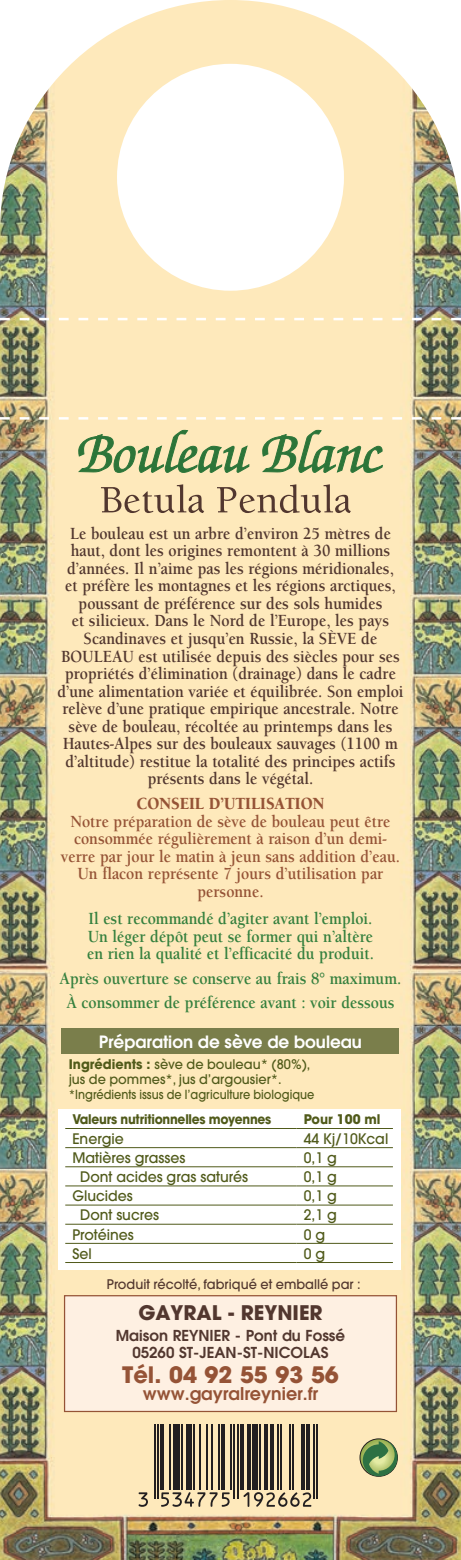
<style>
.page{position:relative;width:461px;height:1560px;background:#fff}
.page>*{position:absolute;margin:0;border:0;box-sizing:border-box;transform-origin:0 0}
.t1{font:700 22.5px "Avant Garde";color:#955336}
.t2{font:700 20px "Avant Garde";color:#52372f}
.t3{font:700 17.5px/17.5px "Berkeley";color:#52372f;text-align:center;scale:.9 1}
.t4{font:700 17.5px "Berkeley";color:#35803e;scale:.9 1}
.t5{font:700 17.5px/17.5px "Berkeley";color:#955336;text-align:center;scale:.9 1}
.t6{font:900 17.5px "Berkeley";color:#955336;scale:.9 1}
.t7{font:600 17.5px "Avant Garde";color:#955336}
.t8{font:600 16.75px "Avant Garde";color:#fff}
.t9{font:600 15px/17.5px "Avant Garde";color:#52372f;text-align:center}
.t10{font:500 14.5px "Avant Garde";color:#505a1a}
.t11{font:500 13.25px/15px "Avant Garde";color:#505a1a}
.t12{font:500 13.25px "Avant Garde";color:#52372f}
.t13{font:700 13.25px "Avant Garde";letter-spacing:-.02em;color:#505a1a;scale:.93 1}
.t14{font:700 13.25px "Avant Garde";color:#505a1a}
.t15{font:500 12.5px "Avant Garde";color:#505a1a;scale:.9 1}
.s1{font-weight:700}
</style>
<div class="page">
<img style="left:0;top:230px;width:461px;height:1329px">
<svg style="left:77px;top:429px;width:173px;height:45px;background:#bdc593"></svg>
<svg style="left:261px;top:429px;width:122px;height:49px;background:#c1c795"></svg>
<svg style="left:101px;top:484px;width:103px;height:29px;background:#d3bc98"></svg>
<svg style="left:217px;top:484px;width:134px;height:29px;background:#d4be99"></svg>
<div style="left:64px;top:1294px;width:333px;height:117px;background:#fef0e2;border:1px solid #955336"></div>
<svg style="left:138px;top:1491px;width:10px;height:15px"></svg>
<hr style="left:154px;top:1423px;width:1px;height:75px;background:#231f20">
<hr style="left:157px;top:1423px;width:2px;height:75px;background:#231f20">
<hr style="left:161px;top:1423px;width:3px;height:66px;background:#231f20">
<hr style="left:169px;top:1423px;width:2px;height:66px;background:#231f20">
<div style="left:173px;top:1423px;width:7px;height:66px;background:#231f20"></div>
<hr style="left:181px;top:1423px;width:2px;height:66px;background:#231f20">
<div style="left:187px;top:1423px;width:5px;height:66px;background:#231f20"></div>
<hr style="left:193px;top:1423px;width:2px;height:66px;background:#231f20">
<hr style="left:199px;top:1423px;width:1px;height:66px;background:#231f20">
<hr style="left:206px;top:1423px;width:1px;height:66px;background:#231f20">
<hr style="left:211px;top:1423px;width:2px;height:66px;background:#231f20">
<hr style="left:218px;top:1423px;width:1px;height:66px;background:#231f20">
<svg style="left:161px;top:1491px;width:68px;height:15px"></svg>
<hr style="left:221px;top:1423px;width:4px;height:66px;background:#231f20">
<hr style="left:230px;top:1423px;width:2px;height:66px;background:#231f20">
<hr style="left:233px;top:1423px;width:2px;height:75px;background:#231f20">
<hr style="left:237px;top:1423px;width:1px;height:75px;background:#231f20">
<hr style="left:240px;top:1423px;width:4px;height:66px;background:#231f20">
<hr style="left:247px;top:1423px;width:4px;height:66px;background:#231f20">
<div style="left:252px;top:1423px;width:6px;height:66px;background:#231f20"></div>
<hr style="left:259px;top:1423px;width:2px;height:66px;background:#231f20">
<hr style="left:264px;top:1423px;width:4px;height:66px;background:#231f20">
<hr style="left:270px;top:1423px;width:3px;height:66px;background:#231f20">
<hr style="left:277px;top:1423px;width:1px;height:66px;background:#231f20">
<hr style="left:280px;top:1423px;width:2px;height:66px;background:#231f20">
<hr style="left:289px;top:1423px;width:1px;height:66px;background:#231f20">
<hr style="left:292px;top:1423px;width:2px;height:66px;background:#231f20">
<svg style="left:243px;top:1491px;width:68px;height:15px"></svg>
<hr style="left:301px;top:1423px;width:3px;height:66px;background:#231f20">
<hr style="left:306px;top:1423px;width:4px;height:66px;background:#231f20">
<hr style="left:313px;top:1423px;width:2px;height:75px;background:#231f20">
<hr style="left:316px;top:1423px;width:2px;height:75px;background:#231f20">
<div style="left:58px;top:1109px;width:343px;height:160px;background:#fff"></div>
<hr style="left:65px;top:1127px;width:231px;height:1px;background:#505a1a">
<hr style="left:296px;top:1127px;width:97px;height:1px;background:#505a1a">
<hr style="left:65px;top:1147px;width:231px;height:1px;background:#505a1a">
<hr style="left:296px;top:1147px;width:97px;height:1px;background:#505a1a">
<hr style="left:65px;top:1166px;width:231px;height:1px;background:#505a1a">
<hr style="left:296px;top:1166px;width:97px;height:1px;background:#505a1a">
<hr style="left:65px;top:1185px;width:231px;height:1px;background:#505a1a">
<hr style="left:296px;top:1185px;width:97px;height:1px;background:#505a1a">
<hr style="left:65px;top:1204px;width:231px;height:1px;background:#505a1a">
<hr style="left:296px;top:1204px;width:97px;height:1px;background:#505a1a">
<hr style="left:65px;top:1223px;width:231px;height:1px;background:#505a1a">
<hr style="left:296px;top:1223px;width:97px;height:1px;background:#505a1a">
<hr style="left:65px;top:1242px;width:231px;height:1px;background:#505a1a">
<hr style="left:296px;top:1242px;width:97px;height:1px;background:#505a1a">
<hr style="left:65px;top:1261px;width:231px;height:1px;background:#505a1a">
<hr style="left:296px;top:1261px;width:97px;height:1px;background:#505a1a">
<div style="left:62px;top:1028px;width:337px;height:25px;background:#7a7e4b"></div>
<div style="left:360px;top:1438px;width:37px;height:37px;border:1px solid #231f20;border-radius:50%"></div>
<svg style="left:362px;top:1438px;width:35px;height:37px"></svg>
<div style="left:117px;top:64px;width:227px;height:227px;background:#fff;border-radius:50%"></div>
<svg style="left:0;top:0;width:461px;height:230px"></svg>
<svg style="left:0;top:318px;width:461px;height:2px"></svg>
<svg style="left:0;top:417px;width:461px;height:2px"></svg>
<p class="t3" style="left:57px;top:525px;width:386px">Le bouleau est un arbre d’environ 25 mètres de haut, dont les origines remontent à 30 millions d’années. Il n’aime pas les régions méridionales,<br>et préfère les montagnes et les régions arctiques, poussant de préférence sur des sols humides<br>et silicieux. Dans le Nord de l’Europe, les pays Scandinaves et jusqu’en Russie, la SÈVE de BOULEAU est utilisée depuis des siècles pour ses propriétés d’élimination (drainage) dans le cadre d’une alimentation variée et équilibrée. Son emploi relève d’une pratique empirique ancestrale. Notre sève de bouleau, récoltée au printemps dans les Hautes-Alpes sur des bouleaux sauvages (1100 m d’altitude) restitue la totalité des principes actifs présents dans le végétal.</p>
<p class="t6" style="left:136px;top:794px;width:210px">CONSEIL D’UTILISATION</p>
<p class="t5" style="left:61px;top:812px;width:378px">Notre préparation de sève de bouleau peut être consommée régulièrement à raison d’un demi&shy;verre par jour le matin à jeun sans addition d’eau.<br>Un flacon représente 7 jours d’utilisation par personne.</p>
<p class="t4" style="left:88px;top:909px;width:317px">Il est recommandé d’agiter avant l’emploi.</p>
<p class="t4" style="left:88px;top:926px;width:318px">Un léger dépôt peut se former qui n’altère</p>
<p class="t4" style="left:87px;top:944px;width:320px">en rien la qualité et l’efficacité du produit.</p>
<p class="t4" style="left:60px;top:968px;width:381px">Après ouverture se conserve au frais 8° maximum.</p>
<p class="t4" style="left:66px;top:993px;width:366px">À consommer de préférence avant : voir dessous</p>
<p class="t8" style="left:99px;top:1030px;width:265px">Préparation de sève de bouleau</p>
<p class="t11" style="left:69px;top:1056px;width:243px"><span class="s1">Ingrédients :</span> sève de bouleau* (80%), jus de pommes*, jus d’argousier*.</p>
<p class="t15" style="left:69px;top:1086px;width:274px">*Ingrédients issus de l’agriculture biologique</p>
<p class="t13" style="left:72px;top:1110px;width:215px">Valeurs nutritionnelles moyennes</p>
<p class="t14" style="left:303px;top:1110px;width:78px">Pour 100 ml</p>
<p class="t10" style="left:72px;top:1129px;width:53px">Energie</p>
<p class="t10" style="left:303px;top:1129px;width:86px">44 Kj/10Kcal</p>
<p class="t10" style="left:72px;top:1148px;width:115px">Matières grasses</p>
<p class="t10" style="left:303px;top:1148px;width:35px">0,1 g</p>
<p class="t10" style="left:80px;top:1167px;width:169px">Dont acides gras saturés</p>
<p class="t10" style="left:303px;top:1167px;width:35px">0,1 g</p>
<p class="t10" style="left:72px;top:1186px;width:62px">Glucides</p>
<p class="t10" style="left:303px;top:1186px;width:35px">0,1 g</p>
<p class="t10" style="left:80px;top:1205px;width:80px">Dont sucres</p>
<p class="t10" style="left:303px;top:1205px;width:35px">2,1 g</p>
<p class="t10" style="left:72px;top:1225px;width:63px">Protéines</p>
<p class="t10" style="left:303px;top:1225px;width:23px">0 g</p>
<p class="t10" style="left:72px;top:1244px;width:21px">Sel</p>
<p class="t10" style="left:303px;top:1244px;width:23px">0 g</p>
<p class="t12" style="left:107px;top:1275px;width:255px">Produit récolté, fabriqué et emballé par :</p>
<p class="t2" style="left:138px;top:1299px;width:186px">GAYRAL - REYNIER</p>
<p class="t9" style="left:116px;top:1325px;width:231px">Maison REYNIER - Pont du Fossé<br>05260 ST-JEAN-ST-NICOLAS</p>
<p class="t1" style="left:122px;top:1359px;width:218px">Tél. 04 92 55 93 56</p>
<p class="t7" style="left:143px;top:1381px;width:177px">www.gayralreynier.fr</p>
</div>
